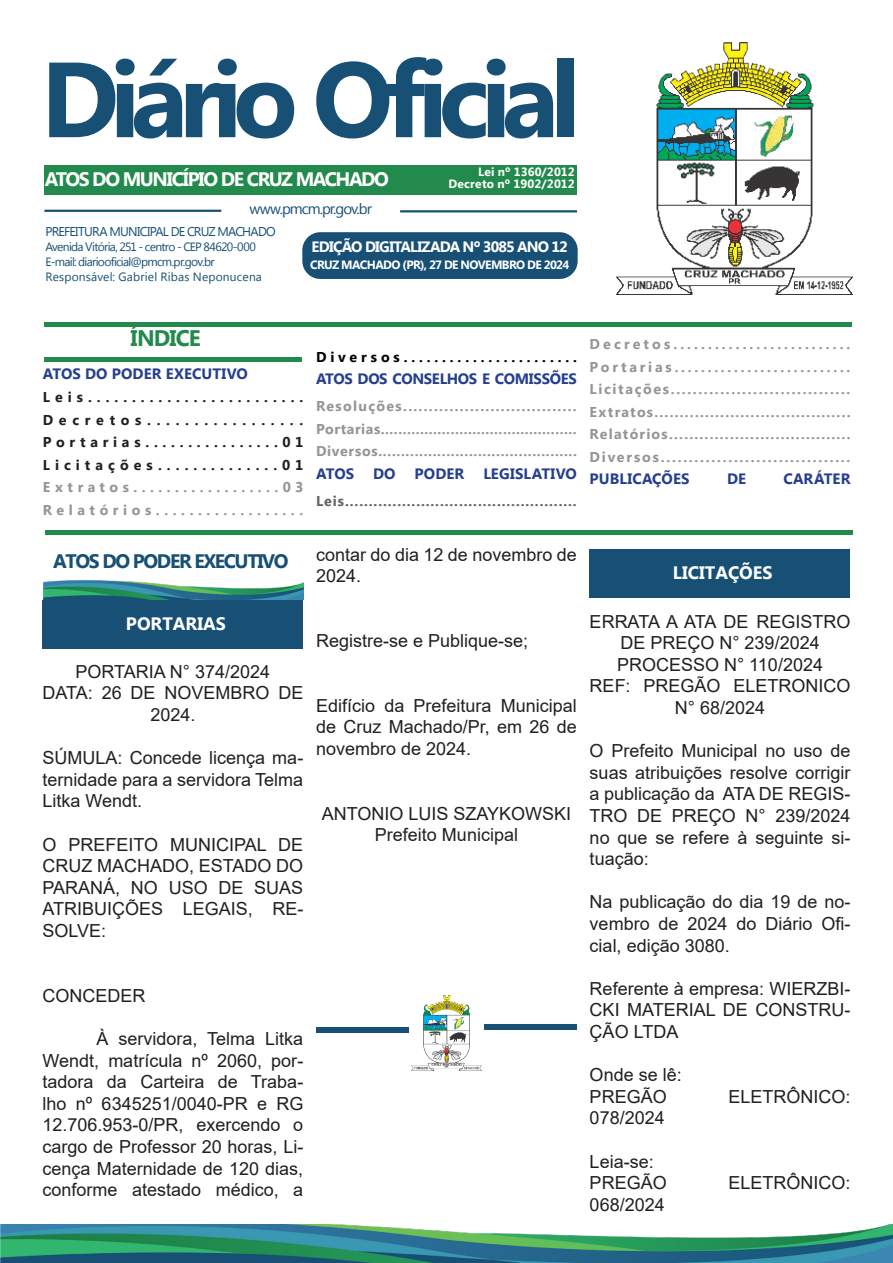
<style>
.page{position:relative;width:893px;height:1263px;background:#fff}
.page>*{position:absolute;margin:0;border:0;box-sizing:border-box;transform-origin:0 0}
.t1{font:700 106.5px "Myanmar Text";letter-spacing:-.085em;color:#175074}
.t2{font:700 22.5px "Myanmar Text";letter-spacing:-.04em;color:#228a4c}
.t3{font:700 19.5px "Myanmar Text";letter-spacing:-.075em;color:#fff}
.t4{font:700 19.5px "Myanmar Text";letter-spacing:-.07em;color:#175074}
.t5{font:18px/21.6px "Arial";color:#231f20;text-align:justify}
.t6{font:700 18px "Myanmar Text";color:#fff}
.t7{font:700 15px "Myanmar Text";color:#253f8e}
.t8{font:700 15px "Myanmar Text";letter-spacing:-.05em;color:#fff}
.t9{font:700 15px "Myanmar Text";letter-spacing:-.025em;color:#253f8e}
.t10{font:15px "Myanmar Text";letter-spacing:-.065em;color:#175074}
.t11{font:700 14.25px/22.5px "Myanmar Text";letter-spacing:.11em;color:#939598;text-align:justify}
.t12{font:700 14.25px "Myanmar Text";letter-spacing:.35em;color:#231f20}
.t13{font:700 14.25px "Myanmar Text";letter-spacing:.035em;color:#939598}
.t14{font:700 14.25px "Myanmar Text";color:#636366}
.t15{font:700 14.25px "Myanmar Text";letter-spacing:.05em;color:#939598}
.t16{font:700 14.25px "Myanmar Text";letter-spacing:.09em;color:#939598}
.t17{font:700 14.25px "Myanmar Text";letter-spacing:.19em;color:#939598}
.t18{font:700 14.25px "Myanmar Text";letter-spacing:.215em;color:#939598}
.t19{font:700 14.25px "Myanmar Text";letter-spacing:.27em;color:#000}
.t20{font:700 14.25px "Myanmar Text";letter-spacing:.31em;color:#939598}
.t21{font:700 14.25px "Myanmar Text";letter-spacing:.32em;color:#939598}
.t22{font:700 14.25px "Myanmar Text";letter-spacing:.33em;color:#231f20}
.t23{font:700 14.25px "Myanmar Text";letter-spacing:.4em;color:#231f20}
.t24{font:12.75px "Myanmar Text";letter-spacing:-.06em;color:#175074}
.t25{font:12px "Myanmar Text";letter-spacing:-.05em;color:#175074}
.t26{font:12px "Myanmar Text";letter-spacing:.015em;color:#175074}
.t27{font:700 12px "Myanmar Text";letter-spacing:-.04em;color:#fff}
.t28{font:700 12px "Myanmar Text";letter-spacing:.015em;color:#fff}
.t29{font:700 12px "Myanmar Text";letter-spacing:.005em;color:#fff}
</style>
<div class="page">
<img style="left:616px;top:42px;width:236px;height:252px">
<div style="left:44px;top:165px;width:533px;height:29px;background:#228a4c"></div>
<hr style="left:44px;top:210px;width:177px;height:2px;background:#175074">
<hr style="left:400px;top:210px;width:177px;height:2px;background:#175074">
<div style="left:302px;top:232px;width:276px;height:47px;background:#175074;border-radius:18px"></div>
<hr style="left:44px;top:322px;width:808px;height:4px;background:#228a4c">
<div style="left:45px;top:530px;width:808px;height:5px;background:#228a4c"></div>
<div style="left:44px;top:357px;width:258px;height:5px;background:#228a4c"></div>
<img style="left:0;top:1224px;width:893px;height:39px">
<img style="left:43px;top:580px;width:260px;height:20px">
<div style="left:43px;top:600px;width:260px;height:49px;background:#175074"></div>
<svg style="left:316px;top:1027px;width:93px;height:6px"></svg>
<img style="left:411px;top:995px;width:71px;height:75px">
<svg style="left:484px;top:1024px;width:93px;height:6px"></svg>
<div style="left:589px;top:549px;width:261px;height:49px;background:#175074"></div>
<p class="t1" style="left:41px;top:38px;width:541px">Diário Oficial</p>
<p class="t3" style="left:45px;top:168px;width:346px">ATOS DO MUNICÍPIO DE CRUZ MACHADO</p>
<p class="t29" style="left:478px;top:164px;width:98px">Lei nº 1360/2012</p>
<p class="t28" style="left:448px;top:176px;width:128px">Decreto nº 1902/2012</p>
<p class="t10" style="left:249px;top:200px;width:124px">www.pmcm.pr.gov.br</p>
<p class="t24" style="left:45px;top:224px;width:232px">PREFEITURA MUNICIPAL DE CRUZ MACHADO</p>
<p class="t25" style="left:45px;top:240px;width:212px">Avenida Vitória, 251 - centro - CEP 84620-000</p>
<p class="t25" style="left:45px;top:255px;width:171px">E-mail: diariooficial@pmcm.pr.gov.br</p>
<p class="t26" style="left:45px;top:270px;width:218px">Responsável: Gabriel Ribas Neponucena</p>
<p class="t8" style="left:312px;top:238px;width:258px">EDIÇÃO DIGITALIZADA Nº 3085 ANO 12</p>
<p class="t27" style="left:310px;top:258px;width:261px">CRUZ MACHADO (PR), 27 DE NOVEMBRO DE 2024</p>
<p class="t2" style="left:131px;top:325px;width:72px">ÍNDICE</p>
<p class="t7" style="left:43px;top:365px;width:207px">ATOS DO PODER EXECUTIVO</p>
<p class="t12" style="left:43px;top:389px;width:262px">Leis.........................</p>
<p class="t23" style="left:43px;top:411px;width:262px">Decretos.................</p>
<p class="t22" style="left:43px;top:434px;width:262px">Portarias................01</p>
<p class="t12" style="left:43px;top:456px;width:262px">Licitações..............01</p>
<p class="t20" style="left:43px;top:479px;width:262px">Extratos..................03</p>
<p class="t21" style="left:43px;top:501px;width:262px">Relatórios..................</p>
<p class="t4" style="left:53px;top:549px;width:237px">ATOS DO PODER EXECUTIVO</p>
<p class="t19" style="left:316px;top:348px;width:262px">Diversos.......................</p>
<p class="t9" style="left:316px;top:370px;width:262px">ATOS DOS CONSELHOS E COMISSÕES</p>
<p class="t16" style="left:316px;top:398px;width:262px">Resoluções..................................</p>
<p class="t13" style="left:316px;top:420px;width:262px">Portarias.............................................</p>
<p class="t15" style="left:316px;top:443px;width:262px">Diversos............................................</p>
<p class="t7" style="left:316px;top:465px;width:40px">ATOS</p>
<p class="t7" style="left:373px;top:465px;width:24px">DO</p>
<p class="t7" style="left:415px;top:465px;width:51px">PODER</p>
<p class="t7" style="left:483px;top:465px;width:95px">LEGISLATIVO</p>
<p class="t14" style="left:316px;top:492px;width:262px">Leis.................................................</p>
<p class="t5" style="left:316px;top:543px;width:262px">contar do dia 12 de novembro de<br>2024.</p>
<p class="t6" style="left:126px;top:613px;width:101px">PORTARIAS</p>
<p class="t5" style="left:76px;top:660px;width:196px">PORTARIA N° 374/2024</p>
<p class="t5" style="left:43px;top:682px;width:262px;text-align:center">DATA: 26 DE NOVEMBRO DE<br>2024.</p>
<p class="t5" style="left:43px;top:747px;width:262px">SÚMULA: Concede licença ma&shy;ternidade para a servidora Telma Litka Wendt.</p>
<p class="t5" style="left:43px;top:833px;width:262px">O PREFEITO MUNICIPAL DE CRUZ MACHADO, ESTADO DO PARANÁ, NO USO DE SUAS ATRIBUIÇÕES LEGAIS, RE-SOLVE:</p>
<p class="t5" style="left:316px;top:630px;width:214px">Registre-se e Publique-se;</p>
<p class="t5" style="left:316px;top:695px;width:262px">Edifício da Prefeitura Municipal de Cruz Machado/Pr, em 26 de novembro de 2024.</p>
<p class="t5" style="left:322px;top:803px;width:251px">ANTONIO LUIS SZAYKOWSKI</p>
<p class="t5" style="left:375px;top:824px;width:145px">Prefeito Municipal</p>
<p class="t5" style="left:43px;top:984px;width:104px">CONCEDER</p>
<p class="t5" style="left:43px;top:1028px;width:262px;text-indent:54px">À servidora, Telma Litka Wendt, matrícula nº 2060, por&shy;tadora da Carteira de Traba&shy;lho nº 6345251/0040-PR e RG 12.706.953-0/PR, exercendo o cargo de Professor 20 horas, Li&shy;cença Maternidade de 120 dias, conforme atestado médico, a</p>
<p class="t18" style="left:590px;top:336px;width:262px">Decretos..........................</p>
<p class="t17" style="left:590px;top:359px;width:262px">Portarias...........................</p>
<p class="t11" style="left:590px;top:378px;width:262px">Licitações.................................</p>
<p class="t11" style="left:590px;top:401px;width:262px">Extratos.......................................<br>Relatórios....................................<br>Diversos..................................</p>
<p class="t7" style="left:590px;top:470px;width:102px">PUBLICAÇÕES</p>
<p class="t7" style="left:727px;top:470px;width:21px">DE</p>
<p class="t7" style="left:783px;top:470px;width:69px">CARÁTER</p>
<p class="t6" style="left:673px;top:562px;width:101px">LICITAÇÕES</p>
<p class="t5" style="left:590px;top:610px;width:262px;text-align:center">ERRATA A ATA DE REGISTRO<br>DE PREÇO N° 239/2024</p>
<p class="t5" style="left:617px;top:653px;width:207px">PROCESSO N° 110/2024</p>
<p class="t5" style="left:590px;top:675px;width:262px;text-align:center">REF: PREGÃO ELETRONICO<br>N° 68/2024</p>
<p class="t5" style="left:590px;top:740px;width:262px">O Prefeito Municipal no uso de suas atribuições resolve corrigir a publicação da ATA DE REGIS-TRO DE PREÇO N° 239/2024 no que se refere à seguinte si&shy;tuação:</p>
<p class="t5" style="left:590px;top:891px;width:262px">Na publicação do dia 19 de no&shy;vembro de 2024 do Diário Ofi&shy;cial, edição 3080.</p>
<p class="t5" style="left:590px;top:977px;width:262px">Referente à empresa: WIERZBI-CKI MATERIAL DE CONSTRU-ÇÃO LTDA</p>
<p class="t5" style="left:590px;top:1064px;width:94px">Onde se lê:</p>
<p class="t5" style="left:590px;top:1085px;width:79px">PREGÃO</p>
<p class="t5" style="left:728px;top:1085px;width:124px">ELETRÔNICO:</p>
<p class="t5" style="left:590px;top:1107px;width:77px">078/2024</p>
<p class="t5" style="left:590px;top:1150px;width:66px">Leia-se:</p>
<p class="t5" style="left:590px;top:1172px;width:79px">PREGÃO</p>
<p class="t5" style="left:728px;top:1172px;width:124px">ELETRÔNICO:</p>
<p class="t5" style="left:590px;top:1193px;width:77px">068/2024</p>
</div>
